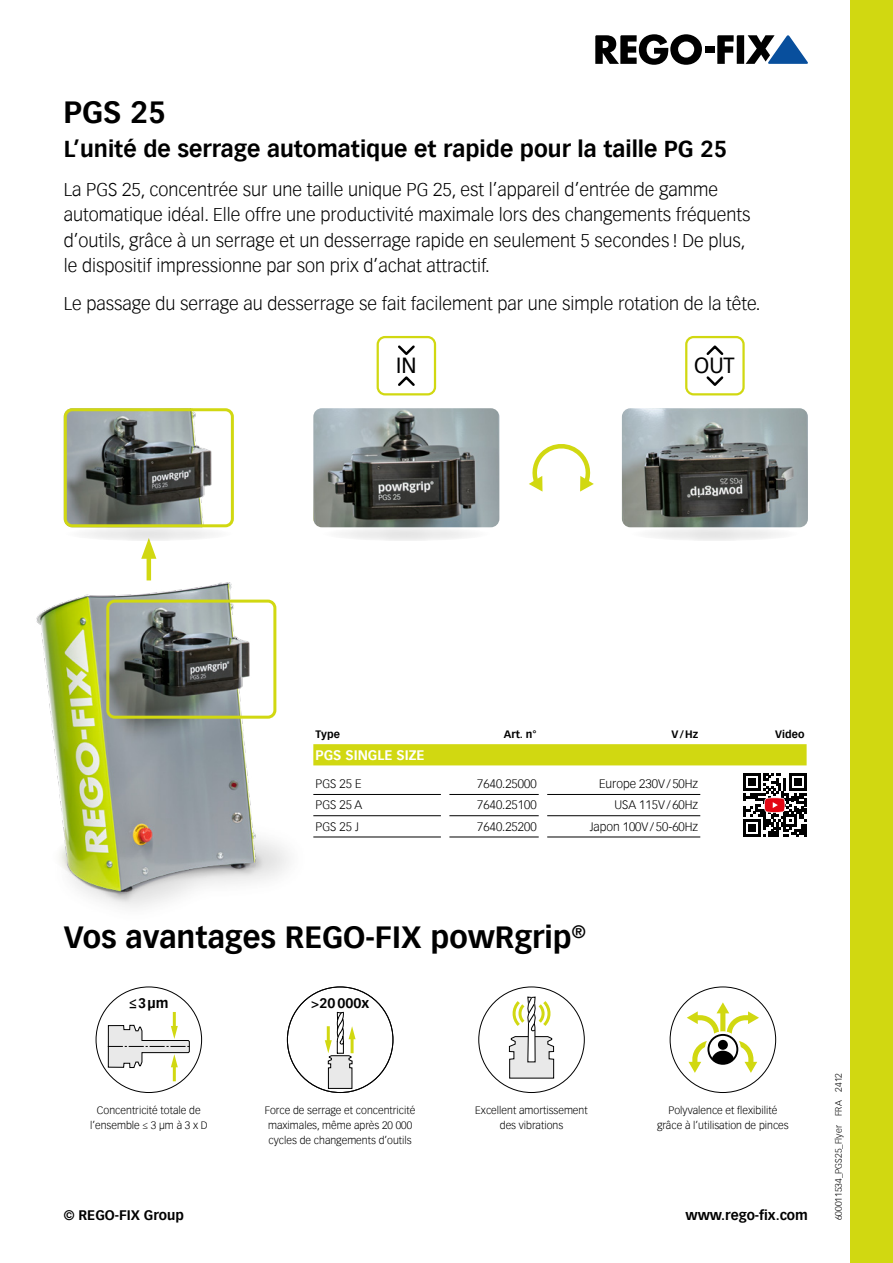
<style>
.page{position:relative;width:893px;height:1263px;background:#fff}
.page>*{position:absolute;margin:0;border:0;box-sizing:border-box;transform-origin:0 0}
.Titel{font:700 30px "Vectora Com";color:#000}
.Subline{font:700 22.5px "Vectora Com";color:#000}
.t1{font:21.45px "Vectora Com";color:#000}
.Text_1spaltig{font:300 18px/25.5px "Vectora Com";color:#000}
.t2{font:700 13.5px "Vectora Com";color:#000}
.Kopfzeile{font:700 13.5px "Vectora Com";color:#fff}
.Tabellentext{font:300 12px "Vectora Com";color:#000}
.Icon{font:300 10.5px/14.9px "Vectora Com";color:#000;text-align:center}
.Titel_Kopfzeile{font:700 10.5px "Vectora Com";color:#000}
.t3{font:300 9px "Vectora Com";color:#000}
.s1{font-weight:900}
</style>
<div class="page">
<hr style="left:147px;top:550px;width:4px;height:30px;background:#d1d811">
<svg style="left:141px;top:541px;width:15px;height:18px"></svg>
<svg style="left:321px;top:526px;width:170px;height:15px;fill:#f0f0f0"></svg>
<img style="left:313px;top:408px;width:186px;height:119px">
<svg style="left:630px;top:526px;width:170px;height:15px;fill:#f0f0f0"></svg>
<img style="left:622px;top:408px;width:186px;height:119px">
<svg style="left:64px;top:526px;width:170px;height:15px;fill:#f0f0f0"></svg>
<img style="left:65px;top:412px;width:165px;height:114px">
<div style="left:64px;top:408px;width:170px;height:119px;border:3px solid #d1d811;border-radius:7px"></div>
<img style="left:36px;top:578px;width:291px;height:330px">
<div style="left:106px;top:600px;width:170px;height:119px;border:3px solid #d1d811;border-radius:7px"></div>
<div style="left:850px;top:0;width:43px;height:1263px;background:#d1d811"></div>
<div style="left:705px;top:46px;width:9px;height:7px;background:#000"></div>
<svg style="left:595px;top:34px;width:107px;height:31px"></svg>
<svg style="left:717px;top:35px;width:91px;height:29px"></svg>
<hr style="left:173px;top:1012px;width:3px;height:16px;background:#d1d811">
<hr style="left:173px;top:1065px;width:3px;height:16px;background:#d1d811">
<svg style="left:108px;top:1024px;width:82px;height:44px"></svg>
<svg style="left:509px;top:996px;width:45px;height:83px"></svg>
<svg style="left:325px;top:1011px;width:31px;height:78px"></svg>
<svg style="left:687px;top:1002px;width:72px;height:71px"></svg>
<div style="left:707px;top:1034px;width:31px;height:31px;border:2px solid #000;border-radius:50%"></div>
<svg style="left:398px;top:345px;width:17px;height:10px"></svg>
<svg style="left:398px;top:376px;width:17px;height:10px"></svg>
<div style="left:377px;top:336px;width:59px;height:59px;border:2px solid #d1d811;border-radius:7px"></div>
<svg style="left:706px;top:345px;width:18px;height:10px"></svg>
<svg style="left:706px;top:376px;width:18px;height:10px"></svg>
<div style="left:685px;top:336px;width:60px;height:59px;border:2px solid #d1d811;border-radius:7px"></div>
<svg style="left:529px;top:444px;width:65px;height:48px"></svg>
<div style="left:313px;top:744px;width:494px;height:21px;background:#d1d811"></div>
<hr style="left:313px;top:794px;width:128px;height:1px;background:#000">
<hr style="left:449px;top:794px;width:90px;height:1px;background:#000">
<hr style="left:547px;top:794px;width:153px;height:1px;background:#000">
<hr style="left:313px;top:815px;width:128px;height:1px;background:#000">
<hr style="left:449px;top:815px;width:90px;height:1px;background:#000">
<hr style="left:547px;top:815px;width:153px;height:1px;background:#000">
<hr style="left:313px;top:837px;width:128px;height:1px;background:#000">
<hr style="left:449px;top:837px;width:90px;height:1px;background:#000">
<hr style="left:547px;top:837px;width:153px;height:1px;background:#000">
<svg style="left:743px;top:773px;width:64px;height:64px"></svg>
<p class="Titel" style="left:64px;top:94px;width:104px">PGS 25</p>
<p class="Subline" style="left:64px;top:136px;width:665px">L’unité de serrage automatique et rapide pour la taille PG 25</p>
<p class="Text_1spaltig" style="left:64px;top:176px;width:688px">La PGS 25, concentrée sur une taille unique PG 25, est l’appareil d’entrée de gamme automatique idéal. Elle offre une productivité maximale lors des changements fréquents d’outils, grâce à un serrage et un desserrage rapide en seulement 5 secondes ! De plus, le dispositif impressionne par son prix d’achat attractif.</p>
<p class="Text_1spaltig" style="left:64px;top:291px;width:698px">Le passage du serrage au desserrage se fait facilement par une simple rotation de la tête.</p>
<p class="t1" style="left:396px;top:353px;width:22px">IN</p>
<p class="t1" style="left:694px;top:353px;width:42px">OUT</p>
<p class="Titel_Kopfzeile" style="left:315px;top:727px;width:26px">Type</p>
<p class="Titel_Kopfzeile" style="left:504px;top:727px;width:34px">Art. n°</p>
<p class="Titel_Kopfzeile" style="left:671px;top:727px;width:28px">V/Hz</p>
<p class="Titel_Kopfzeile" style="left:775px;top:727px;width:31px">Video</p>
<p class="Kopfzeile" style="left:315px;top:747px;width:110px">PGS SINGLE SIZE</p>
<p class="Tabellentext" style="left:315px;top:776px;width:48px">PGS 25 E</p>
<p class="Tabellentext" style="left:477px;top:776px;width:61px">7640.25000</p>
<p class="Tabellentext" style="left:599px;top:776px;width:101px">Europe 230V/50Hz</p>
<p class="Tabellentext" style="left:315px;top:798px;width:48px">PGS 25 A</p>
<p class="Tabellentext" style="left:477px;top:798px;width:61px">7640.25100</p>
<p class="Tabellentext" style="left:614px;top:798px;width:85px">USA 115V/60Hz</p>
<p class="Tabellentext" style="left:315px;top:819px;width:45px">PGS 25 J</p>
<p class="Tabellentext" style="left:477px;top:819px;width:61px">7640.25200</p>
<p class="Tabellentext" style="left:590px;top:819px;width:110px">Japon 100V/50-60Hz</p>
<p class="Titel" style="left:64px;top:919px;width:523px">Vos avantages REGO-FIX powRgrip<sup>®</sup></p>
<p class="t2" style="left:129px;top:995px;width:41px"><span class="s1">≤</span>3μm</p>
<p class="t2" style="left:311px;top:994px;width:59px">&gt;20000x</p>
<p class="Icon" style="left:265px;top:1103px;width:152px">Force de serrage et concentricité maximales, même après 20 000 cycles de changements d’outils</p>
<p class="Icon" style="left:657px;top:1103px;width:133px">Polyvalence et flexibilité grâce à l’utilisation de pinces</p>
<p class="Icon" style="left:90px;top:1103px;width:119px">Concentricité totale de l’ensemble ≤ 3 μm à 3 x D</p>
<p class="Icon" style="left:475px;top:1103px;width:114px">Excellent amortissement des vibrations</p>
<p class="t2" style="left:64px;top:1207px;width:122px">© REGO-FIX Group</p>
<p class="t2" style="left:685px;top:1207px;width:124px">www.rego-fix.com</p>
<p class="t3" style="left:833px;top:1220px;width:149px;rotate:-90deg">600011534_PGS25_Flyer FRA 2412</p>
</div>
